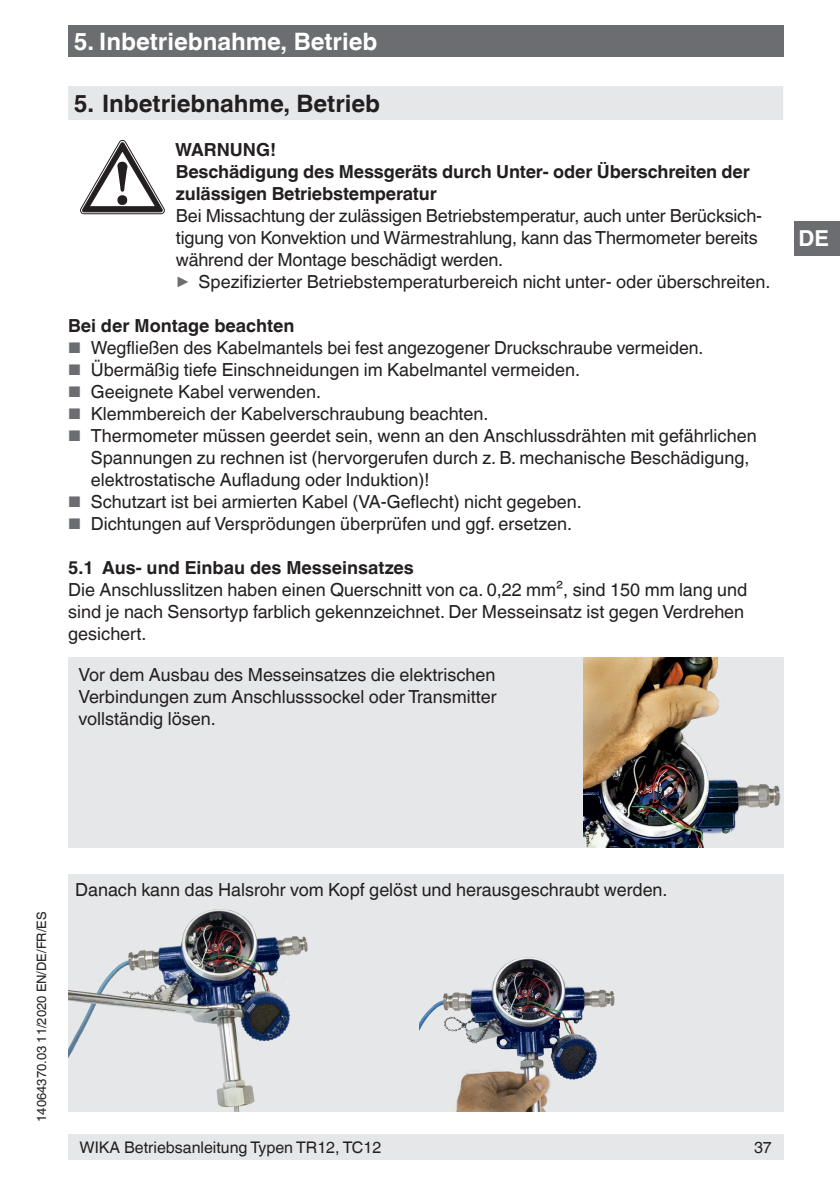
<style>
.page{position:relative;width:840px;height:1191px;background:#fff}
.page>*{position:absolute;margin:0;border:0;box-sizing:border-box;transform-origin:0 0}
.t1{font:700 24px "Helvetica World";color:#231f20}
.t2{font:700 24px "Helvetica World";color:#fff}
.t3{font:700 22px "Helvetica World";color:#fff}
.t4{font:18px/22px "Helvetica World";color:#231f20}
.t5{font:700 18px/22px "Helvetica World";letter-spacing:-.01em;color:#231f20}
.t6{font:16px "Helvetica World";color:#231f20}
.t7{font:13px "Helvetica World";color:#231f20}
.s1{font-size:17.6px;color:#6c6d70}
.s2{font-size:15.4px;color:#6c6d70}
</style>
<div class="page">
<div style="left:68px;top:657px;width:714px;height:190px;background:#e6e7e9"></div>
<div style="left:68px;top:874px;width:714px;height:237px;background:#e6e7e9"></div>
<img style="left:583px;top:657px;width:198px;height:190px">
<img style="left:68px;top:909px;width:240px;height:202px">
<img style="left:419px;top:957px;width:196px;height:154px">
<div style="left:68px;top:26px;width:714px;height:31px;background:#6c6d70"></div>
<div style="left:794px;top:221px;width:45px;height:34px;background:#6c6d70"></div>
<div style="left:68px;top:1134px;width:714px;height:25px;background:#e6e7e9"></div>
<div style="left:68px;top:86px;width:714px;height:34px;background:#e6e7e9"></div>
<svg style="left:80px;top:140px;width:84px;height:74px"></svg>
<h1 class="t2" style="left:74px;top:27px;width:305px">5. Inbetriebnahme, Betrieb</h1>
<h1 class="t1" style="left:74px;top:89px;width:308px">5. Inbetriebnahme, Betrieb</h1>
<p class="t5" style="left:175px;top:138px;width:576px">WARNUNG!<br>Beschädigung des Messgeräts durch Unter- oder Überschreiten der zulässigen Betriebstemperatur</p>
<p class="t4" style="left:176px;top:204px;width:595px">Bei Missachtung der zulässigen Betriebstemperatur, auch unter Berücksich&shy;tigung von Konvektion und Wärmestrahlung, kann das Thermometer bereits während der Montage beschädigt werden.<br><span class="s1">▶</span> Spezifizierter Betriebstemperaturbereich nicht unter- oder überschreiten.</p>
<p class="t5" style="left:68px;top:314px;width:228px">Bei der Montage beachten</p>
<p class="t4" style="left:68px;top:336px;width:636px"><span class="s2">■</span> Wegfließen des Kabelmantels bei fest angezogener Druckschraube vermeiden.</p>
<p class="t4" style="left:68px;top:358px;width:513px"><span class="s2">■</span> Übermäßig tiefe Einschneidungen im Kabelmantel vermeiden.</p>
<p class="t4" style="left:68px;top:380px;width:254px"><span class="s2">■</span> Geeignete Kabel verwenden.</p>
<p class="t4" style="left:68px;top:402px;width:422px"><span class="s2">■</span> Klemmbereich der Kabelverschraubung beachten.</p>
<p class="t4" style="left:91px;top:424px;width:667px;text-indent:-23px"><span class="s2">■</span> Thermometer müssen geerdet sein, wenn an den Anschlussdrähten mit gefährlichen<br>Spannungen zu rechnen ist (hervorgerufen durch z. B. mechanische Beschädigung, elektrostatische Aufladung oder Induktion)!</p>
<p class="t4" style="left:68px;top:490px;width:515px"><span class="s2">■</span> Schutzart ist bei armierten Kabel (VA-Geflecht) nicht gegeben.</p>
<p class="t4" style="left:68px;top:512px;width:505px"><span class="s2">■</span> Dichtungen auf Versprödungen überprüfen und ggf. ersetzen.</p>
<p class="t5" style="left:68px;top:556px;width:347px">5.1 Aus- und Einbau des Messeinsatzes</p>
<p class="t4" style="left:68px;top:578px;width:680px">Die Anschlusslitzen haben einen Querschnitt von ca. 0,22 mm², sind 150 mm lang und sind je nach Sensortyp farblich gekennzeichnet. Der Messeinsatz ist gegen Verdrehen gesichert.</p>
<p class="t4" style="left:79px;top:663px;width:419px;text-align:justify">Vor dem Ausbau des Messeinsatzes die elektrischen Verbindungen zum Anschlusssockel oder Transmitter vollständig lösen.</p>
<p class="t3" style="left:798px;top:226px;width:32px">DE</p>
<p class="t7" style="left:34px;top:1121px;width:211px;rotate:-90deg">14064370.03 11/2020 EN/DE/FR/ES</p>
<p class="t4" style="left:75px;top:878px;width:593px">Danach kann das Halsrohr vom Kopf gelöst und herausgeschraubt werden.</p>
<p class="t6" style="left:79px;top:1137px;width:303px">WIKA Betriebsanleitung Typen TR12, TC12</p>
<p class="t6" style="left:753px;top:1137px;width:19px">37</p>
</div>
